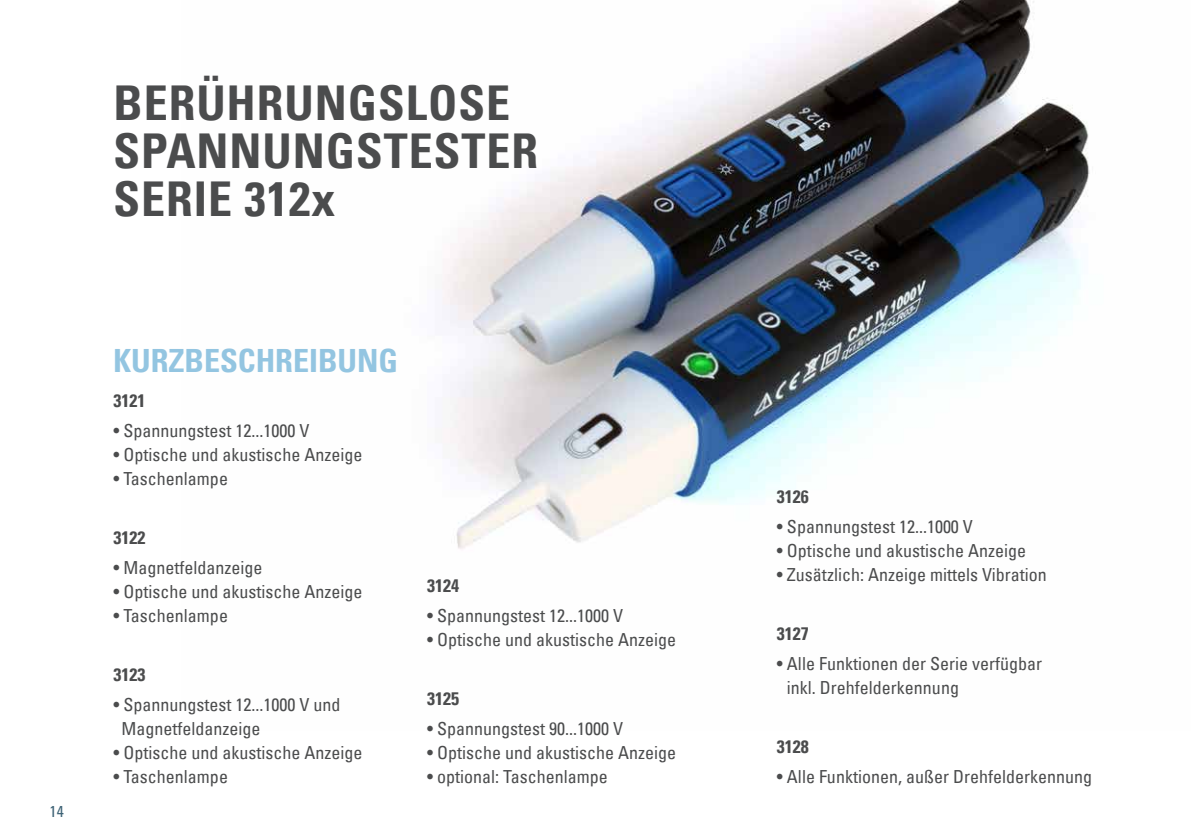
<style>
.page{position:relative;width:1191px;height:840px;background:#fff}
.page>*{position:absolute;margin:0;border:0;box-sizing:border-box;transform-origin:0 0}
.t1{font:48px/48px "Univers Com 67 Bold Cond";letter-spacing:.02em;color:#4b4c4d}
.t2{font:32px "Univers Com 67 Bold Cond";color:#93c5e1}
.t3{font:condensed 18px/24px "Univers Com 57";color:#4b4c4d}
.t4{font:18px "Univers Com 67 Bold Cond";color:#4b4c4d}
.t5{font:condensed 16px "Univers Com 57";color:#3e6376}
</style>
<div class="page">
<img style="left:442px;top:0;width:648px;height:549px">
<h1 class="t1" style="left:113px;top:79px;width:426px">BERÜHRUNGSLOSE<br>SPANNUNGSTESTER<br>SERIE 312x</h1>
<p class="t5" style="left:50px;top:801px;width:16px">14</p>
<h2 class="t2" style="left:113px;top:340px;width:286px">KURZBESCHREIBUNG</h2>
<p class="t4" style="left:113px;top:389px;width:33px">3121</p>
<p class="t3" style="left:113px;top:418px;width:197px">• Spannungstest 12...1000 V</p>
<p class="t3" style="left:113px;top:442px;width:250px">• Optische und akustische Anzeige</p>
<p class="t3" style="left:113px;top:466px;width:116px">• Taschenlampe</p>
<p class="t4" style="left:113px;top:526px;width:33px">3122</p>
<p class="t3" style="left:113px;top:555px;width:150px">• Magnetfeldanzeige</p>
<p class="t3" style="left:113px;top:579px;width:250px">• Optische und akustische Anzeige</p>
<p class="t3" style="left:113px;top:603px;width:116px">• Taschenlampe</p>
<p class="t4" style="left:113px;top:663px;width:33px">3123</p>
<p class="t3" style="left:121px;top:692px;width:220px;text-indent:-8px">• Spannungstest 12...1000 V und<br>Magnetfeldanzeige</p>
<p class="t3" style="left:113px;top:740px;width:250px">• Optische und akustische Anzeige</p>
<p class="t3" style="left:113px;top:764px;width:116px">• Taschenlampe</p>
<p class="t4" style="left:427px;top:574px;width:33px">3124</p>
<p class="t3" style="left:427px;top:603px;width:197px">• Spannungstest 12...1000 V</p>
<p class="t3" style="left:427px;top:627px;width:250px">• Optische und akustische Anzeige</p>
<p class="t4" style="left:427px;top:687px;width:33px">3125</p>
<p class="t3" style="left:427px;top:716px;width:197px">• Spannungstest 90...1000 V</p>
<p class="t3" style="left:427px;top:740px;width:250px">• Optische und akustische Anzeige</p>
<p class="t3" style="left:427px;top:764px;width:182px">• optional: Taschenlampe</p>
<p class="t4" style="left:777px;top:485px;width:33px">3126</p>
<p class="t3" style="left:777px;top:514px;width:197px">• Spannungstest 12...1000 V</p>
<p class="t3" style="left:777px;top:538px;width:250px">• Optische und akustische Anzeige</p>
<p class="t3" style="left:777px;top:562px;width:271px">• Zusätzlich: Anzeige mittels Vibration</p>
<p class="t4" style="left:777px;top:622px;width:33px">3127</p>
<p class="t3" style="left:787px;top:651px;width:256px;text-indent:-10px">• Alle Funktionen der Serie verfügbar inkl. Drehfelderkennung</p>
<p class="t4" style="left:777px;top:735px;width:33px">3128</p>
<p class="t3" style="left:777px;top:764px;width:316px">• Alle Funktionen, außer Drehfelderkennung</p>
</div>
